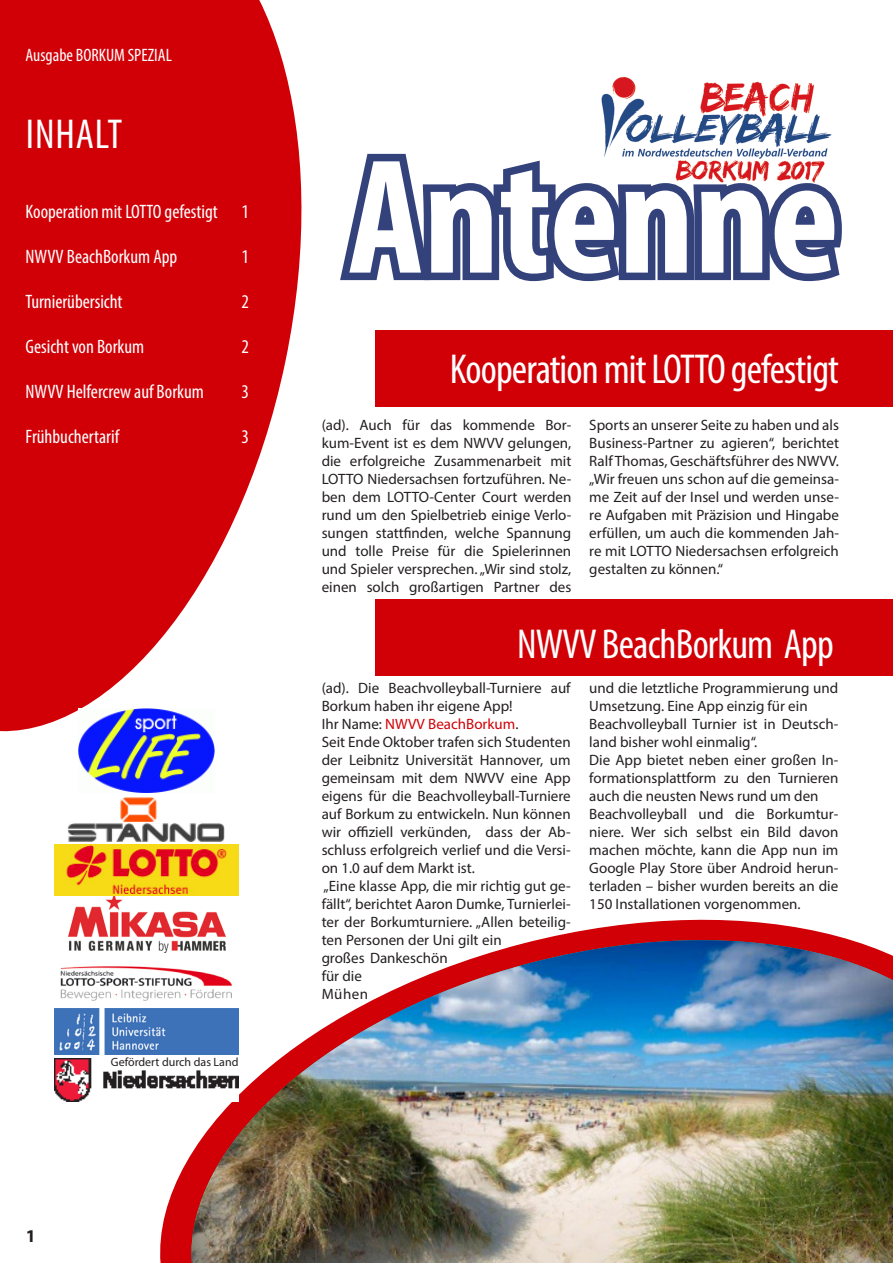
<style>
.page{position:relative;width:893px;height:1263px;background:#fff}
.page>*{position:absolute;margin:0;border:0;box-sizing:border-box;transform-origin:0 0}
.t1{font:700 condensed 165px "Myriad Pro";color:#fff}
.t2{font:condensed 42px "Myriad Pro";letter-spacing:-.02em;color:#fff}
.t3{font:condensed 19.5px "Myriad Pro";color:#fff}
.t4{font:condensed 18px "Myriad Pro";color:#fff}
.t5{font:700 18px "Myriad Pro";color:#231f20}
.t6{font:15px/18px "Myriad Pro";color:#231f20;text-align:justify}
.t7{font:15px "Myriad Pro";color:#d10007}
.t8{font:12px "Myriad Pro";color:#231f20}
.s1{color:#231f20}
</style>
<div class="page">
<img style="left:601px;top:76px;width:231px;height:70px">
<svg style="left:340px;top:146px;width:502px;height:136px"></svg>
<svg style="left:0;top:0;width:302px;height:754px;fill:#d10007"></svg>
<svg style="left:164px;top:919px;width:686px;height:344px"></svg>
<img style="left:184px;top:940px;width:709px;height:323px">
<div style="left:376px;top:330px;width:517px;height:76px;background:#d10007"></div>
<img style="left:54px;top:958px;width:185px;height:96px">
<img style="left:54px;top:844px;width:185px;height:51px">
<img style="left:78px;top:708px;width:136px;height:85px">
<img style="left:67px;top:797px;width:157px;height:44px">
<img style="left:68px;top:896px;width:158px;height:57px">
<img style="left:54px;top:1059px;width:185px;height:42px">
<div style="left:376px;top:600px;width:517px;height:76px;background:#d10007"></div>
<p class="t4" style="left:26px;top:45px;width:148px">Ausgabe BORKUM SPEZIAL</p>
<p class="t2" style="left:26px;top:109px;width:98px">INHALT</p>
<p class="t3" style="left:26px;top:200px;width:225px">Kooperation mit LOTTO gefestigt 1</p>
<p class="t3" style="left:26px;top:245px;width:153px">NWVV BeachBorkum App</p>
<p class="t3" style="left:242px;top:245px;width:9px">1</p>
<p class="t3" style="left:26px;top:290px;width:99px">Turnierübersicht</p>
<p class="t3" style="left:242px;top:290px;width:9px">2</p>
<p class="t3" style="left:26px;top:335px;width:120px">Gesicht von Borkum</p>
<p class="t3" style="left:242px;top:335px;width:9px">2</p>
<p class="t3" style="left:26px;top:380px;width:180px">NWVV Helfercrew auf Borkum</p>
<p class="t3" style="left:242px;top:380px;width:9px">3</p>
<p class="t3" style="left:26px;top:425px;width:95px">Frühbuchertarif</p>
<p class="t3" style="left:242px;top:425px;width:9px">3</p>
<p class="t5" style="left:26px;top:1224px;width:11px">1</p>
<p class="t8" style="left:111px;top:1054px;width:129px">Gefördert durch das Land</p>
<p class="t1" style="left:348px;top:114px;width:492px">Antenne</p>
<p class="t2" style="left:450px;top:344px;width:391px">Kooperation mit LOTTO gefestigt</p>
<p class="t6" style="left:322px;top:416px;width:251px">(ad). Auch für das kommende Bor&shy;kum-Event ist es dem NWVV gelungen, die erfolgreiche Zusammenarbeit mit LOTTO Niedersachsen fortzuführen. Ne&shy;ben dem LOTTO-Center Court werden rund um den Spielbetrieb einige Verlo&shy;sungen stattfinden, welche Spannung und tolle Preise für die Spielerinnen und Spieler versprechen. „Wir sind stolz, einen solch großartigen Partner des</p>
<p class="t6" style="left:589px;top:416px;width:251px">Sports an unserer Seite zu haben und als Business-Partner zu agieren“, berichtet Ralf Thomas, Geschäftsführer des NWVV. „Wir freuen uns schon auf die gemeinsa&shy;me Zeit auf der Insel und werden unse&shy;re Aufgaben mit Präzision und Hingabe erfüllen, um auch die kommenden Jah&shy;re mit LOTTO Niedersachsen erfolgreich gestalten zu können.“</p>
<p class="t2" style="left:517px;top:618px;width:318px">NWVV BeachBorkum App</p>
<p class="t6" style="left:322px;top:678px;width:250px">(ad). Die Beachvolleyball-Turniere auf<br>Borkum haben ihr eigene App!</p>
<p class="t7" style="left:322px;top:714px;width:198px"><span class="s1">Ihr Name:</span> NWVV BeachBorkum<span class="s1">.</span></p>
<p class="t6" style="left:322px;top:732px;width:251px">Seit Ende Oktober trafen sich Studenten der Leibnitz Universität Hannover, um gemeinsam mit dem NWVV eine App eigens für die Beachvolleyball-Turniere auf Borkum zu entwickeln. Nun können wir offiziell verkünden, dass der Ab&shy;schluss erfolgreich verlief und die Versi&shy;on 1.0 auf dem Markt ist.</p>
<p class="t6" style="left:322px;top:876px;width:251px;text-align:left">„Eine klasse App, die mir richtig gut ge&shy;fällt“, berichtet Aaron Dumke, Turnierlei&shy;ter der Borkumturniere. „Allen beteilig&shy;ten Personen der Uni gilt ein<br>großes Dankeschön<br>für die</p>
<p class="t6" style="left:322px;top:984px;width:48px">Mühen</p>
<p class="t6" style="left:589px;top:678px;width:251px">und die letztliche Programmierung und<br>Umsetzung. Eine App einzig für ein</p>
<p class="t6" style="left:589px;top:714px;width:251px">Beachvolleyball Turnier ist in Deutsch&shy;land bisher wohl einmalig“.</p>
<p class="t6" style="left:589px;top:750px;width:251px">Die App bietet neben einer großen In&shy;formationsplattform zu den Turnieren auch die neusten News rund um den</p>
<p class="t6" style="left:589px;top:804px;width:251px">Beachvolleyball und die Borkumtur&shy;niere. Wer sich selbst ein Bild davon machen möchte, kann die App nun im Google Play Store über Android herun&shy;terladen – bisher wurden bereits an die 150 Installationen vorgenommen.</p>
</div>
